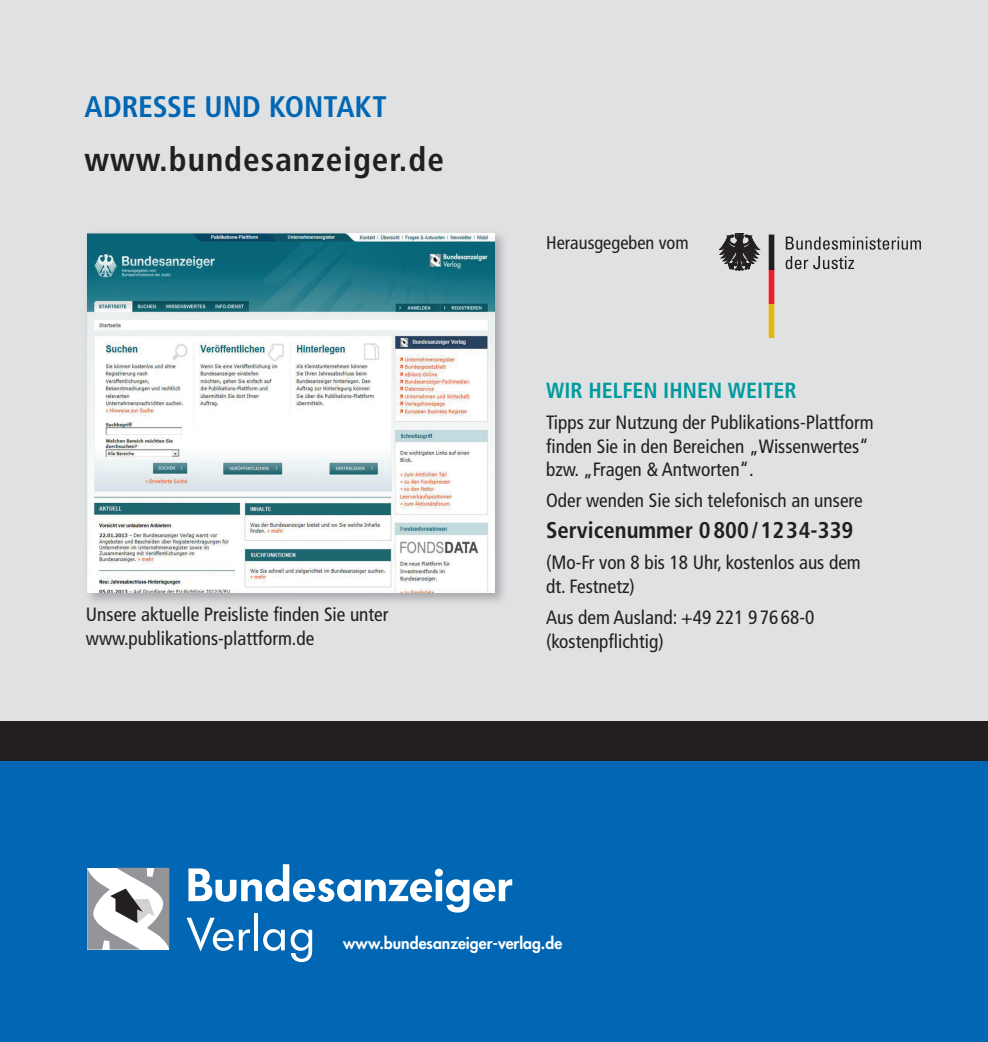
<style>
.page{position:relative;width:988px;height:1042px;background:#fff}
.page>*{position:absolute;margin:0;border:0;box-sizing:border-box;transform-origin:0 0}
.t1{font:700 condensed 33.25px "Frutiger";letter-spacing:.03em;color:#231f20}
.t2{font:700 condensed 29.75px "Frutiger";color:#0166b3}
.t3{font:700 condensed 22.75px "Frutiger";color:#231f20}
.t4{font:700 condensed 21.88px "Frutiger";color:#009b9e}
.t5{font:condensed 19.25px/23.6px "Frutiger";color:#231f20}
.t6{font:condensed 18.38px "Frutiger";color:#231f20}
.t7{font:800 15.75px "Futura";color:#fff}
</style>
<div class="page">
<div style="left:0;top:0;width:987px;height:721px;background:#e0e1e3"></div>
<div style="left:0;top:760px;width:987px;height:282px;background:#0166b3"></div>
<svg style="left:186px;top:864px;width:326px;height:98px"></svg>
<svg style="left:87px;top:867px;width:82px;height:82px;background:#c0c1c3"></svg>
<svg style="left:719px;top:233px;width:40px;height:38px"></svg>
<div style="left:769px;top:303px;width:4px;height:34px;border:1px solid #e4b807"></div>
<div style="left:769px;top:269px;width:4px;height:34px;border:1px solid #ee1d23"></div>
<div style="left:769px;top:235px;width:4px;height:34px;border:1px solid #231f20"></div>
<svg style="left:785px;top:237px;width:135px;height:13px"></svg>
<svg style="left:785px;top:256px;width:68px;height:13px"></svg>
<img style="left:87px;top:233px;width:408px;height:360px">
<div style="left:0;top:721px;width:987px;height:39px;background:#231f20"></div>
<p class="t2" style="left:85px;top:89px;width:303px">ADRESSE UND KONTAKT</p>
<p class="t1" style="left:85px;top:140px;width:361px">www.bundesanzeiger.de</p>
<p class="t5" style="left:86px;top:603px;width:304px">Unsere aktuelle Preisliste finden Sie unter www.publikations-plattform.de</p>
<p class="t6" style="left:546px;top:232px;width:144px">Herausgegeben vom</p>
<p class="t4" style="left:546px;top:377px;width:252px">WIR HELFEN IHNEN WEITER</p>
<p class="t5" style="left:546px;top:410px;width:329px">Tipps zur Nutzung der Publikations-Plattform finden Sie in den Bereichen „Wissenwertes“ bzw. „Fragen &amp; Antworten“.</p>
<p class="t5" style="left:546px;top:489px;width:318px">Oder wenden Sie sich telefonisch an unsere</p>
<p class="t3" style="left:546px;top:517px;width:308px">Servicenummer 0 800 / 1234-339</p>
<p class="t5" style="left:546px;top:551px;width:316px">(Mo-Fr von 8 bis 18 Uhr, kostenlos aus dem dt. Festnetz)</p>
<p class="t5" style="left:546px;top:606px;width:269px">Aus dem Ausland: +49 221 9 76 68-0 (kostenpflichtig)</p>
<p class="t7" style="left:343px;top:932px;width:220px">www.bundesanzeiger-verlag.de</p>
</div>
